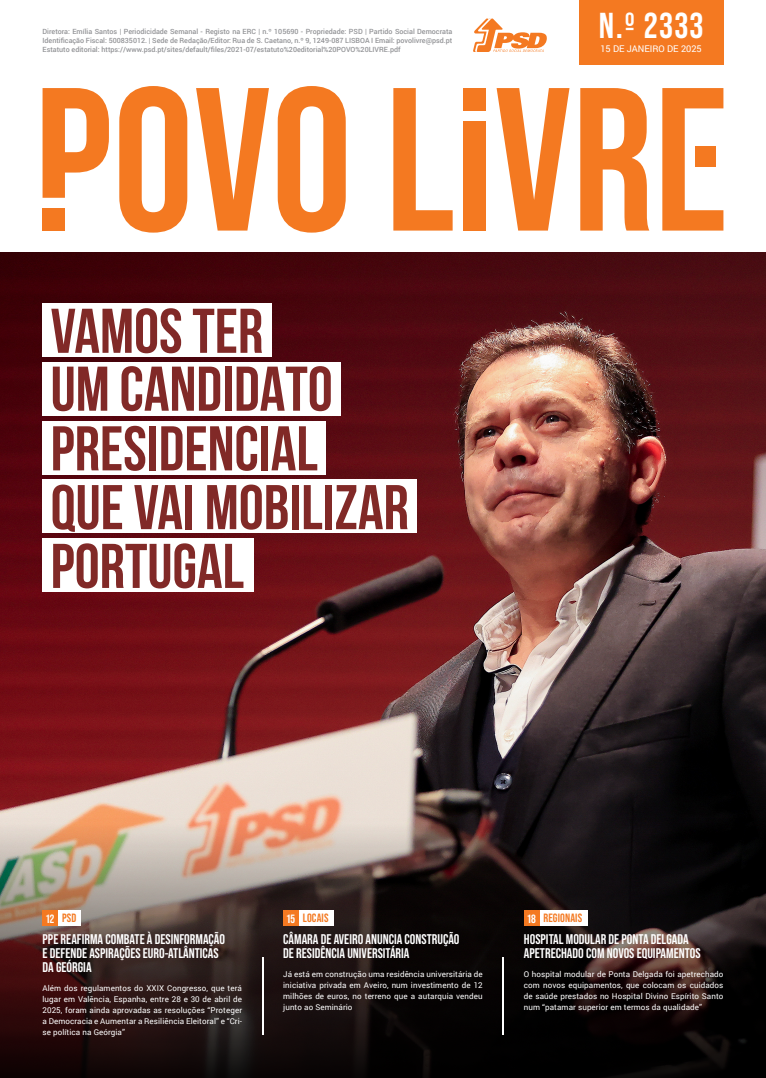
<style>
.page{position:relative;width:766px;height:1078px;background:#fff}
.page>*{position:absolute;margin:0;border:0;box-sizing:border-box;transform-origin:0 0}
.Heading1{font:700 62.9px/117.5px "Bebas Neue";color:#812927}
.t1{font:700 36px "Bebas Neue Pro";color:#fff}
.PL_new_destaques_titulos{font:700 14px/14px "Bebas Neue Pro";color:#fff}
.t2{font:700 12px "Bebas Neue Pro";letter-spacing:.01em;color:#f47921}
.t3{font:700 12px "Bebas Neue Pro";color:#fff}
.t4{font:9.2px "Roboto";color:#fff}
.t5{font:8px/11px "Roboto";letter-spacing:.01em;color:#fff;text-align:justify}
.t6{font:500 7.1px/9px "Roboto";color:#929396;text-align:justify}
</style>
<div class="page">
<img style="left:0;top:252px;width:765px;height:566px">
<svg style="left:0;top:818px;width:765px;height:259px;background:#382b27"></svg>
<div style="left:578px;top:0;width:145px;height:64px;background:#f47921"></div>
<svg style="left:43px;top:88px;width:66px;height:110px"></svg>
<svg style="left:119px;top:86px;width:68px;height:146px"></svg>
<svg style="left:196px;top:88px;width:73px;height:142px"></svg>
<svg style="left:277px;top:86px;width:68px;height:146px"></svg>
<svg style="left:393px;top:88px;width:59px;height:142px"></svg>
<svg style="left:496px;top:88px;width:73px;height:142px"></svg>
<svg style="left:580px;top:88px;width:69px;height:142px"></svg>
<svg style="left:662px;top:88px;width:61px;height:142px"></svg>
<div style="left:463px;top:121px;width:22px;height:109px;background:#f47921"></div>
<div style="left:463px;top:88px;width:22px;height:22px;background:#f47921"></div>
<div style="left:43px;top:208px;width:22px;height:22px;background:#f47921"></div>
<svg style="left:473px;top:18px;width:74px;height:34px"></svg>
<div style="left:539px;top:910px;width:48px;height:15px;background:#fff"></div>
<div style="left:523px;top:910px;width:16px;height:15px;background:#f47921"></div>
<div style="left:299px;top:910px;width:34px;height:15px;background:#fff"></div>
<div style="left:283px;top:910px;width:16px;height:15px;background:#f47921"></div>
<hr style="left:262px;top:957px;width:1px;height:78px;background:#fff">
<hr style="left:502px;top:957px;width:2px;height:78px;background:#fff">
<div style="left:43px;top:303px;width:229px;height:53px;background:#fff"></div>
<div style="left:43px;top:421px;width:283px;height:53px;background:#fff"></div>
<div style="left:43px;top:480px;width:374px;height:53px;background:#fff"></div>
<div style="left:43px;top:538px;width:210px;height:53px;background:#fff"></div>
<div style="left:43px;top:362px;width:298px;height:53px;background:#fff"></div>
<div style="left:58px;top:910px;width:23px;height:15px;background:#fff"></div>
<div style="left:43px;top:910px;width:15px;height:15px;background:#f47921"></div>
<p class="t6" style="left:43px;top:27px;width:411px">Diretora: Emília Santos | Periodicidade Semanal - Registo na ERC | n.º 105690 - Propriedade: PSD | Partido Social Democrata Identificação Fiscal: 500835012. | Sede de Redação/Editor: Rua de S. Caetano, n.º 9, 1249-087 LISBOA I Email: povolivre@psd.pt Estatuto editorial: https://www.psd.pt/sites/default/files/2021-07/estatuto%20editorial%20POVO%20LIVRE.pdf</p>
<p class="Heading1" style="left:51px;top:271px;width:268px">VAMOS TER<br>PRESIDENCIAL</p>
<p class="Heading1" style="left:51px;top:477px;width:359px;line-height:58.7px">QUE VAI MOBILIZAR<br>PORTUGAL</p>
<p class="Heading1" style="left:51px;top:329px;width:283px">UM CANDIDATO</p>
<p class="t1" style="left:598px;top:5px;width:106px">N.º 2333</p>
<p class="t4" style="left:600px;top:42px;width:103px">15 DE JANEIRO DE 2025</p>
<p class="t3" style="left:46px;top:911px;width:10px">12</p>
<p class="t2" style="left:62px;top:911px;width:16px">PSD</p>
<p class="PL_new_destaques_titulos" style="left:43px;top:931px;width:184px">PPE REAFIRMA COMBATE À DESINFORMAÇÃO<br>E DEFENDE ASPIRAÇÕES EURO-ATLÂNTICAS<br>DA GEÓRGIA</p>
<p class="t5" style="left:43px;top:982px;width:201px">Além dos regulamentos do XXIX Congresso, que terá lugar em Valência, Espanha, entre 28 e 30 de abril de 2025, foram ainda aprovadas as resoluções “Proteger a Democracia e Aumentar a Resiliência Eleitoral” e “Cri&shy;se política na Geórgia”</p>
<p class="t3" style="left:287px;top:911px;width:10px">15</p>
<p class="t2" style="left:303px;top:911px;width:27px">LOCAIS</p>
<p class="PL_new_destaques_titulos" style="left:283px;top:931px;width:178px">CÂMARA DE AVEIRO ANUNCIA CONSTRUÇÃO<br>DE RESIDÊNCIA UNIVERSITÁRIA</p>
<p class="t5" style="left:283px;top:968px;width:201px">Já está em construção uma residência universitária de iniciativa privada em Aveiro, num investimento de 12 milhões de euros, no terreno que a autarquia vendeu junto ao Seminário</p>
<p class="t3" style="left:527px;top:911px;width:10px">18</p>
<p class="t2" style="left:543px;top:911px;width:40px">REGIONAIS</p>
<p class="PL_new_destaques_titulos" style="left:523px;top:931px;width:178px">HOSPITAL MODULAR DE PONTA DELGADA<br>APETRECHADO COM NOVOS EQUIPAMENTOS</p>
<p class="t5" style="left:523px;top:968px;width:201px">O hospital modular de Ponta Delgada foi apetrechado com novos equipamentos, que colocam os cuidados de saúde prestados no Hospital Divino Espírito Santo num “patamar superior em termos da qualidade”</p>
</div>
